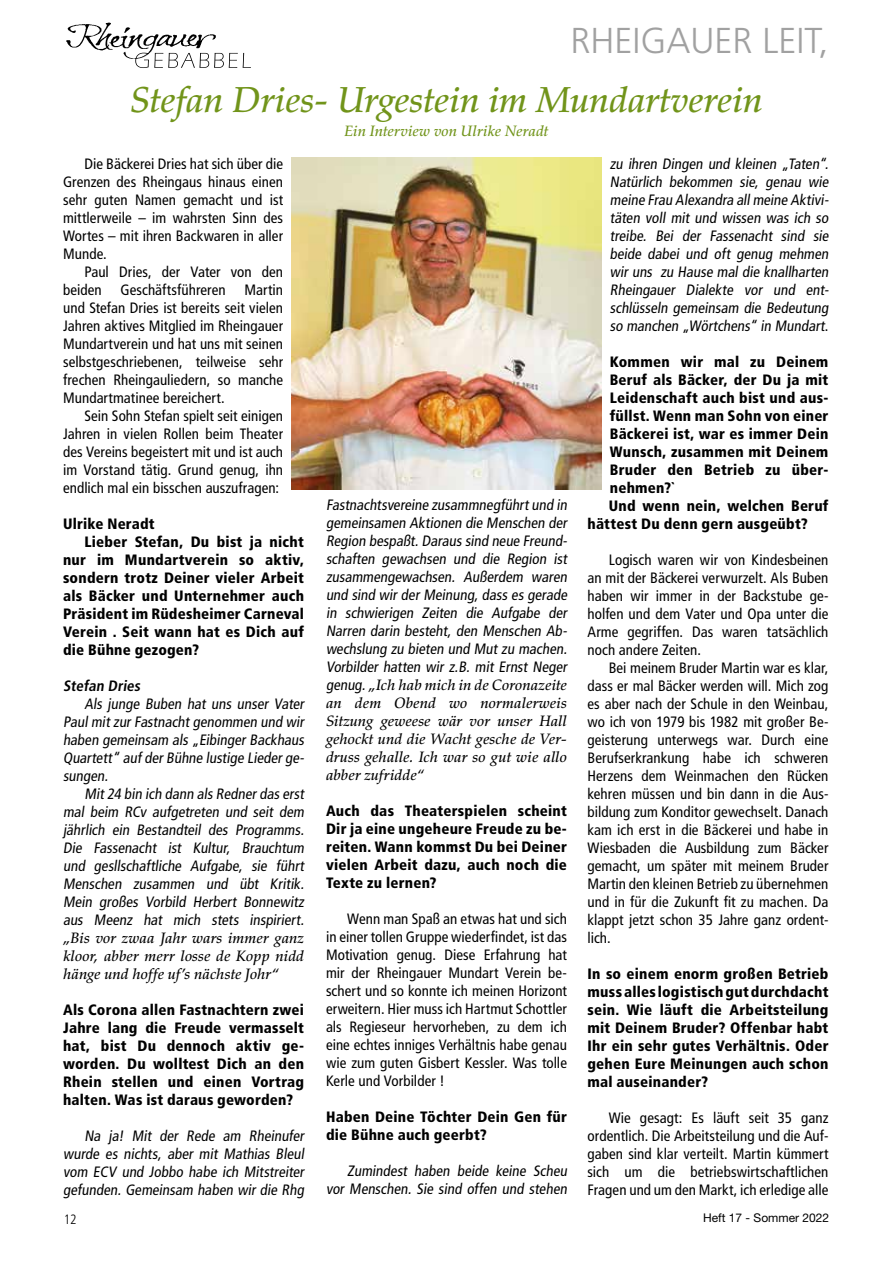
<style>
.page{position:relative;width:893px;height:1263px;background:#fff}
.page>*{position:absolute;margin:0;border:0;box-sizing:border-box;transform-origin:0 0}
.t1{font:italic 500 36px "Palatino LT Std";letter-spacing:-.01em;color:#71941a}
.t2{font:300 36px "Frutiger LT Std";color:#a1a1a1}
.t3{font:condensed 15px/18px "Frutiger LT Std";letter-spacing:.005em;color:#000;text-align:justify}
.t4{font:900 condensed 15px/18px "Frutiger LT Std";letter-spacing:.015em;color:#000;text-align:justify}
.t5{font:italic 500 15px/18px "Palatino LT Std";letter-spacing:.005em;color:#000;text-align:justify}
.t6{font:italic 500 15px "Palatino LT Std";letter-spacing:.005em;color:#71941a}
.t7{font:700 condensed 15px "Frutiger LT Std";color:#000}
.t8{font:300 condensed 13.5px "Frutiger LT Std";color:#000}
.t9{font:12px "Helvetica Neue LT Std";color:#000}
.s1{font-family:"Frutiger LT Std";font-weight:400;font-style:normal;font-stretch:condensed}
</style>
<div class="page">
<img style="left:66px;top:22px;width:151px;height:37px">
<svg style="left:135px;top:53px;width:116px;height:15px"></svg>
<img style="left:292px;top:157px;width:309px;height:333px">
<h1 class="t2" style="left:570px;top:20px;width:260px">RHEIGAUER LEIT,</h1>
<h1 class="t1" style="left:130px;top:78px;width:634px">Stefan Dries- Urgestein im Mundartverein</h1>
<p class="t6" style="left:345px;top:122px;width:205px">Ein Interview von Ulrike Neradt</p>
<p class="t3" style="left:63px;top:154px;width:222px;text-indent:21px">Die Bäckerei Dries hat sich über die Grenzen des Rheingaus hinaus einen sehr guten Namen gemacht und ist mittlerweile – im wahrsten Sinn des Wortes – mit ihren Backwaren in aller Munde.</p>
<p class="t3" style="left:63px;top:262px;width:222px;text-indent:21px">Paul Dries, der Vater von den beiden</p>
<p class="t3" style="left:120px;top:280px;width:107px">Geschäftsführeren</p>
<p class="t3" style="left:63px;top:280px;width:222px;text-indent:181px">Martin und Stefan Dries ist bereits seit vielen Jahren aktives Mitglied im Rheingauer Mundartverein und hat uns mit seinen selbstgeschriebenen, teilweise sehr frechen Rheingauliedern, so manche Mundartmatinee bereichert.</p>
<p class="t3" style="left:63px;top:406px;width:222px;text-indent:21px">Sein Sohn Stefan spielt seit einigen Jahren in vielen Rollen beim Theater des Vereins begeistert mit und ist auch im Vorstand tätig. Grund genug, ihn endlich mal ein bisschen auszufragen:</p>
<p class="t4" style="left:63px;top:514px;width:93px">Ulrike Neradt</p>
<p class="t4" style="left:84px;top:532px;width:221px">Lieber Stefan, Du bist ja nicht</p>
<p class="t4" style="left:63px;top:550px;width:242px">nur im Mundartverein so aktiv,</p>
<p class="t4" style="left:63px;top:568px;width:242px">sondern trotz Deiner vieler Arbeit</p>
<p class="t4" style="left:63px;top:586px;width:242px">als Bäcker und Unternehmer auch</p>
<p class="t4" style="left:63px;top:604px;width:242px">Präsident im Rüdesheimer Carneval</p>
<p class="t4" style="left:63px;top:622px;width:242px">Verein . Seit wann hat es Dich auf</p>
<p class="t4" style="left:63px;top:640px;width:138px">die Bühne gezogen?</p>
<p class="t7" style="left:63px;top:676px;width:81px">Stefan Dries</p>
<p class="t3" style="left:63px;top:694px;width:245px;text-indent:21px">Als junge Buben hat uns unser Vater Paul mit zur Fastnacht genommen und wir haben gemeinsam als „Eibinger Backhaus Quartett“ aufderBühne lustige Liederge&shy;sungen.</p>
<p class="t3" style="left:63px;top:784px;width:245px;text-indent:21px">Mit24 bin ich dann als Rednerdas erst mal beim RCv aufgetreten und seit dem jährlich ein Bestandteil des Programms.<br>Die Fassenacht ist Kultur, Brauchtum und gesllschaftliche Aufgabe, sie führt Menschen zusammen und übt Kritik.<br>Mein großes Vorbild Herbert Bonnewitz aus Meenz hat mich stets inspiriert.</p>
<p class="t5" style="left:63px;top:929px;width:242px">„Bis vor zwaa Jahr wars immer ganz kloor, abber merr losse de Kopp nidd hänge und hoffe uf’s nächste Johr“</p>
<p class="t4" style="left:63px;top:1000px;width:242px">Als Corona allen Fastnachtern zwei Jahre lang die Freude vermasselt hat, bist Du dennoch aktiv ge&shy;worden. Du wolltest Dich an den Rhein stellen und einen Vortrag halten. Was ist daraus geworden?</p>
<p class="t3" style="left:63px;top:1126px;width:245px;text-indent:21px">Na ja! Mit der Rede am Rheinufer wurde es nichts, aber mit Mathias Bleul vom ECV und Jobbo habe ich Mitstreiter gefunden. Gemeinsam haben wir die Rhg</p>
<p class="t3" style="left:326px;top:496px;width:245px">Fastnachtsvereine zusammnegführtund in gemeinsamen Aktionen die Menschen der Region bespaßt.Daraus sind neue Freund&shy;schaften gewachsen und die Region ist zusammengewachsen. Außerdem waren und sind wir der Meinung, dass es gerade in schwierigen Zeiten die Aufgabe der Narren darin besteht, den Menschen Ab&shy;wechslung zu bieten und Mut zu machen.<br>Vorbilder hatten wir z.B. mit Ernst Neger</p>
<p class="t5" style="left:326px;top:676px;width:242px"><span class="s1">genug.</span>„Ich hab mich in de Coronazeite an dem Obend wo normalerweis Sitzung geweese wär vor unser Hall gehockt und die Wacht gesche de Ver&shy;druss gehalle. Ich war so gut wie allo abber zufridde“</p>
<p class="t4" style="left:326px;top:802px;width:242px">Auch das Theaterspielen scheint Dir ja eine ungeheure Freude zu be&shy;reiten. Wann kommst Du bei Deiner vielen Arbeit dazu, auch noch die Texte zu lernen?</p>
<p class="t3" style="left:326px;top:910px;width:242px;text-indent:21px">Wenn man Spaß an etwas hat und sich in einer tollen Gruppe wiederfindet, ist das Motivation genug. Diese Erfahrung hat mir der Rheingauer Mundart Verein be&shy;schert und so konnte ich meinen Horizont erweitern. Hier muss ich Hartmut Schottler als Regieseur hervorheben, zu dem ich eine echtes inniges Verhältnis habe genau wie zum guten Gisbert Kessler. Was tolle Kerle und Vorbilder !</p>
<p class="t4" style="left:326px;top:1108px;width:242px">Haben Deine Töchter Dein Gen für die Bühne auch geerbt?</p>
<p class="t3" style="left:326px;top:1162px;width:245px;text-align:right">Zumindest haben beide keine Scheu vor Menschen. Sie sind offen und stehen</p>
<p class="t3" style="left:610px;top:154px;width:223px">zu ihren Dingen und kleinen „Taten“.<br>Natürlich bekommen sie, genau wie meine Frau Alexandra allmeine Aktivi&shy;täten voll mit und wissen was ich so treibe. Bei der Fassenacht sind sie beide dabei und oft genug mehmen wir uns zu Hause mal die knallharten Rheingauer Dialekte vor und ent&shy;schlüsseln gemeinsam die Bedeutung so manchen „Wörtchens“ in Mundart.</p>
<p class="t4" style="left:610px;top:352px;width:220px">Kommen wir mal zu Deinem</p>
<p class="t4" style="left:610px;top:370px;width:220px">Beruf als Bäcker, der Du ja mit</p>
<p class="t4" style="left:610px;top:388px;width:220px">Leidenschaft auch bist und aus-</p>
<p class="t4" style="left:610px;top:406px;width:220px">füllst. Wenn man Sohn von einer</p>
<p class="t4" style="left:610px;top:424px;width:220px">Bäckerei ist, war es immer Dein</p>
<p class="t4" style="left:610px;top:442px;width:220px">Wunsch, zusammen mit Deinem</p>
<p class="t4" style="left:610px;top:460px;width:220px">Bruder den Betrieb zu über-</p>
<p class="t4" style="left:610px;top:478px;width:66px">nehmen?`</p>
<p class="t4" style="left:609px;top:496px;width:221px">Und wenn nein, welchen Beruf</p>
<p class="t4" style="left:587px;top:514px;width:222px">hättest Du denn gern ausgeübt?</p>
<p class="t3" style="left:587px;top:550px;width:242px;text-indent:21px">Logisch waren wir von Kindesbeinen an mit der Bäckerei verwurzelt. Als Buben haben wir immer in der Backstube ge&shy;holfen und dem Vater und Opa unter die Arme gegriffen. Das waren tatsächlich noch andere Zeiten.</p>
<p class="t3" style="left:587px;top:658px;width:242px;text-indent:21px">Bei meinem Bruder Martin war es klar, dass er mal Bäcker werden will. Mich zog es aber nach der Schule in den Weinbau, wo ich von 1979 bis 1982 mit großer Be&shy;geisterung unterwegs war. Durch eine Berufserkrankung habe ich schweren Herzens dem Weinmachen den Rücken kehren müssen und bin dann in die Aus&shy;bildung zum Konditor gewechselt. Danach kam ich erst in die Bäckerei und habe in Wiesbaden die Ausbildung zum Bäcker gemacht, um später mit meinem Bruder Martin den kleinen Betrieb zu übernehmen und in für die Zukunft fit zu machen. Da klappt jetzt schon 35 Jahre ganz ordent&shy;lich.</p>
<p class="t4" style="left:587px;top:964px;width:242px">In so einem enorm großen Betrieb muss alles logistisch gut durchdacht sein. Wie läuft die Arbeitsteilung mit Deinem Bruder? Offenbar habt Ihr ein sehr gutes Verhältnis. Oder gehen Eure Meinungen auch schon mal auseinander?</p>
<p class="t3" style="left:587px;top:1108px;width:242px;text-indent:21px">Wie gesagt: Es läuft seit 35 ganz ordentlich. Die Arbeitsteilung und die Auf&shy;gaben sind klar verteilt. Martin kümmert sich um die betriebswirtschaftlichen Fragen und um den Markt, ich erledige alle</p>
<p class="t8" style="left:64px;top:1211px;width:14px">12</p>
<p class="t9" style="left:703px;top:1211px;width:128px">Heft 17 - Sommer 2022</p>
</div>
